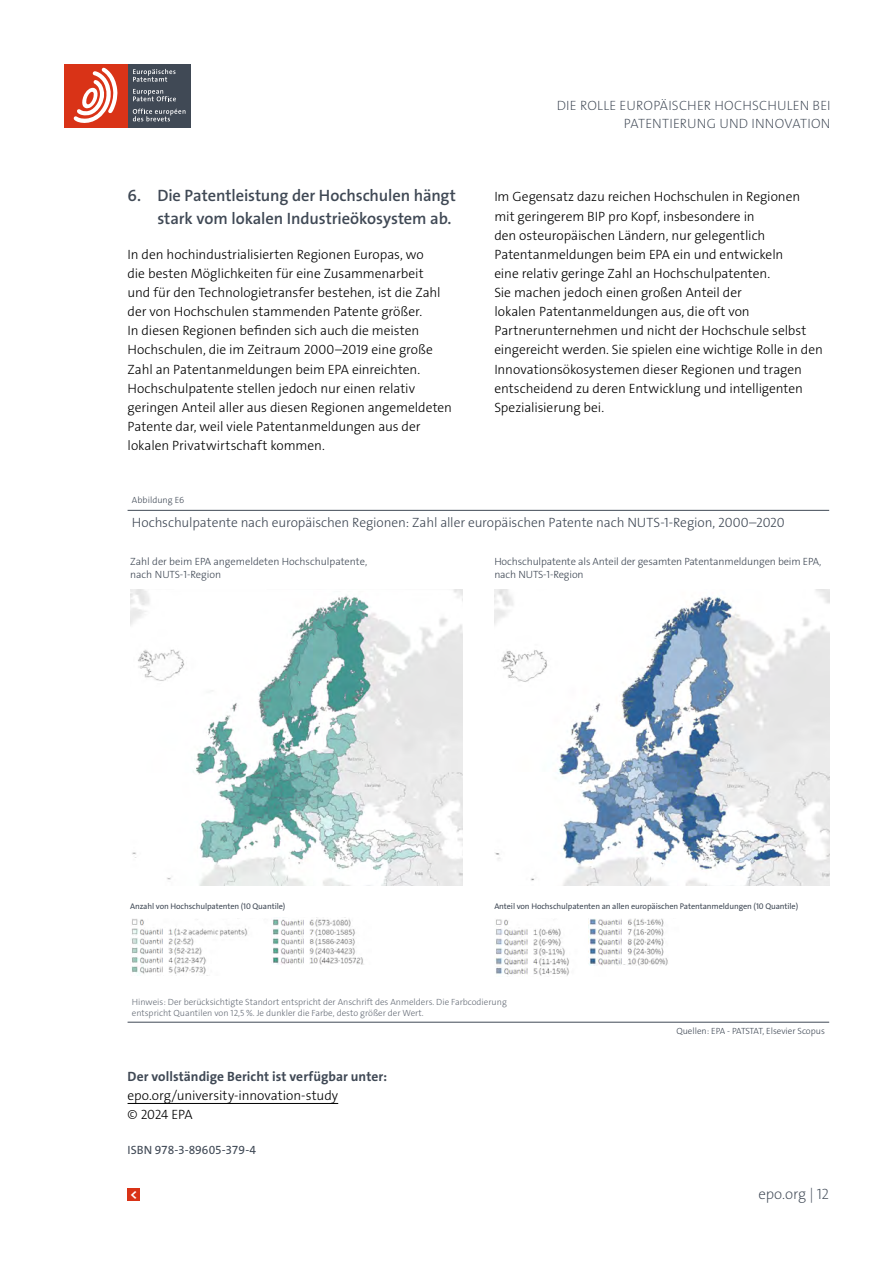
<style>
.page{position:relative;width:893px;height:1263px;background:#fff}
.page>*{position:absolute;margin:0;border:0;box-sizing:border-box;transform-origin:0 0}
._02-Headline-Level_2_no_List{font:16.5px/22.5px "The Sans LP6 Se Bld";letter-spacing:-.005em;color:#404955;text-align:right}
.t1{font:15px "The Sans LP2 Ex Lig";letter-spacing:-.01em;color:#404955}
._01-Body{font:13.5px/19.2px "The Sans LP3 Lig";letter-spacing:-.005em;color:#000}
._05-Figure_Heading__Title-ToC{font:13.5px "The Sans LP3 Lig";letter-spacing:-.005em;color:#404955}
.t2{font:13.5px/18px "The Sans LP2 Ex Lig";letter-spacing:.015em;color:#404955;text-align:right}
._01-Body_no_Gap{font:13.5px "The Sans LP3 Lig";color:#000}
._01-Body_Bold_no_gap{font:13.5px "The Sans LP7 Bld";letter-spacing:.005em;color:#404955}
.t3{font:13.5px "The Sans LP7 Bld";color:#fff}
._05-Y-axis_label_la{font:12px "The Sans LP5 Plain";letter-spacing:-.005em;color:#404955}
._05-Verweise_plain_9pt{font:10.5px/12.6px "The Sans LP3 Lig";letter-spacing:-.01em;color:#404955}
._05-Figure_Table-Footnotes_source{font:9px/11.2px "The Sans LP3 Lig";color:#666d77}
._05-Figure_Table-Footnotes_source-2{font:9px "The Sans LP3 Lig";color:#404955}
._05-Figure_Heading__Title-ToC-2{font:9px "The Sans LP3 Lig";letter-spacing:.005em;color:#404955}
._05-Verweise_plain_9pt-2{font:8.25px "The Sans LP5 Plain";letter-spacing:-.01em;color:#404955}
</style>
<div class="page">
<div style="left:128px;top:64px;width:63px;height:64px;background:#404955"></div>
<svg style="left:133px;top:69px;width:43px;height:13px"></svg>
<svg style="left:133px;top:89px;width:43px;height:12px"></svg>
<svg style="left:133px;top:109px;width:52px;height:12px"></svg>
<div style="left:64px;top:64px;width:64px;height:64px;background:#d93317"></div>
<svg style="left:73px;top:67px;width:45px;height:56px"></svg>
<hr style="left:128px;top:1022px;width:701px;height:1px;background:#404955">
<hr style="left:128px;top:510px;width:701px;height:1px;background:#404955">
<img style="left:130px;top:589px;width:332px;height:297px">
<img style="left:494px;top:589px;width:335px;height:297px">
<hr style="left:128px;top:1103px;width:210px;height:1px;background:#000">
<img style="left:131px;top:919px;width:117px;height:55px">
<img style="left:271px;top:919px;width:93px;height:46px">
<div style="left:163px;top:928px;width:5px;height:46px;background:#fff"></div>
<hr style="left:304px;top:918px;width:4px;height:46px;background:#fff">
<img style="left:495px;top:919px;width:172px;height:57px">
<img style="left:588px;top:918px;width:80px;height:47px">
<hr style="left:528px;top:928px;width:4px;height:46px;background:#fff">
<hr style="left:622px;top:918px;width:4px;height:46px;background:#fff">
<div style="left:128px;top:1189px;width:12px;height:12px;background:#d93317"></div>
<p class="_02-Headline-Level_2_no_List" style="left:128px;top:185px;width:330px">6. Die Patentleistung der Hochschulen hängt stark vom lokalen Industrieökosystem ab.</p>
<p class="_01-Body" style="left:128px;top:245px;width:326px">In den hochindustrialisierten Regionen Europas, wo<br>die besten Möglichkeiten für eine Zusammenarbeit<br>und für den Technologietransfer bestehen, ist die Zahl der von Hochschulen stammenden Patente größer.<br>In diesen Regionen befinden sich auch die meisten Hochschulen, die im Zeitraum 2000–2019 eine große Zahl an Patentanmeldungen beim EPA einreichten.<br>Hochschulpatente stellen jedoch nur einen relativ geringen Anteil aller aus diesen Regionen angemeldeten Patente dar, weil viele Patentanmeldungen aus der lokalen Privatwirtschaft kommen.</p>
<p class="t2" style="left:557px;top:96px;width:275px">DIE ROLLE EUROPÄISCHER HOCHSCHULEN BEI<br>PATENTIERUNG UND INNOVATION</p>
<p class="_01-Body" style="left:494px;top:187px;width:330px">Im Gegensatz dazu reichen Hochschulen in Regionen mit geringerem BIP pro Kopf, insbesondere in<br>den osteuropäischen Ländern, nur gelegentlich Patentanmeldungen beim EPA ein und entwickeln<br>eine relativ geringe Zahl an Hochschulpatenten.<br>Sie machen jedoch einen großen Anteil der<br>lokalen Patentanmeldungen aus, die oft von Partnerunternehmen und nicht der Hochschule selbst eingereicht werden. Sie spielen eine wichtige Rolle in den Innovationsökosystemen dieser Regionen und tragen entscheidend zu deren Entwicklung und intelligenten Spezialisierung bei.</p>
<p class="_05-Figure_Heading__Title-ToC-2" style="left:132px;top:494px;width:54px">Abbildung E6</p>
<p class="_05-Figure_Heading__Title-ToC" style="left:132px;top:513px;width:654px">Hochschulpatente nach europäischen Regionen: Zahl aller europäischen Patente nach NUTS-1-Region, 2000–2020</p>
<p class="_05-Verweise_plain_9pt" style="left:130px;top:555px;width:239px">Zahl der beim EPA angemeldeten Hochschulpatente, nach NUTS-1-Region</p>
<p class="_05-Verweise_plain_9pt" style="left:494px;top:555px;width:328px">Hochschulpatente als Anteil der gesamten Patentanmeldungen beim EPA, nach NUTS-1-Region</p>
<p class="_05-Verweise_plain_9pt-2" style="left:130px;top:901px;width:157px">Anzahl von Hochschulpatenten (10 Quantile)</p>
<p class="_05-Verweise_plain_9pt-2" style="left:494px;top:901px;width:305px">Anteil von Hochschulpatenten an allen europäischen Patentanmeldungen (10 Quantile)</p>
<p class="_05-Figure_Table-Footnotes_source" style="left:132px;top:996px;width:377px">Hinweis: Der berücksichtigte Standort entspricht der Anschrift des Anmelders. Die Farbcodierung entspricht Quantilen von 12,5 %. Je dunkler die Farbe, desto größer der Wert.</p>
<p class="_01-Body_Bold_no_gap" style="left:128px;top:1068px;width:261px">Der vollständige Bericht ist verfügbar unter:</p>
<p class="_01-Body_no_Gap" style="left:128px;top:1087px;width:212px">epo.org/university-innovation-study</p>
<p class="_01-Body_no_Gap" style="left:128px;top:1106px;width:67px">© 2024 EPA</p>
<p class="_05-Y-axis_label_la" style="left:128px;top:1142px;width:130px">ISBN 978-3-89605-379-4</p>
<p class="t3" style="left:130px;top:1186px;width:9px">&lt;</p>
<p class="_05-Figure_Table-Footnotes_source-2" style="left:676px;top:1025px;width:150px">Quellen: EPA - PATSTAT, Elsevier Scopus</p>
<p class="t1" style="left:758px;top:1184px;width:72px">epo.org | 12</p>
</div>
